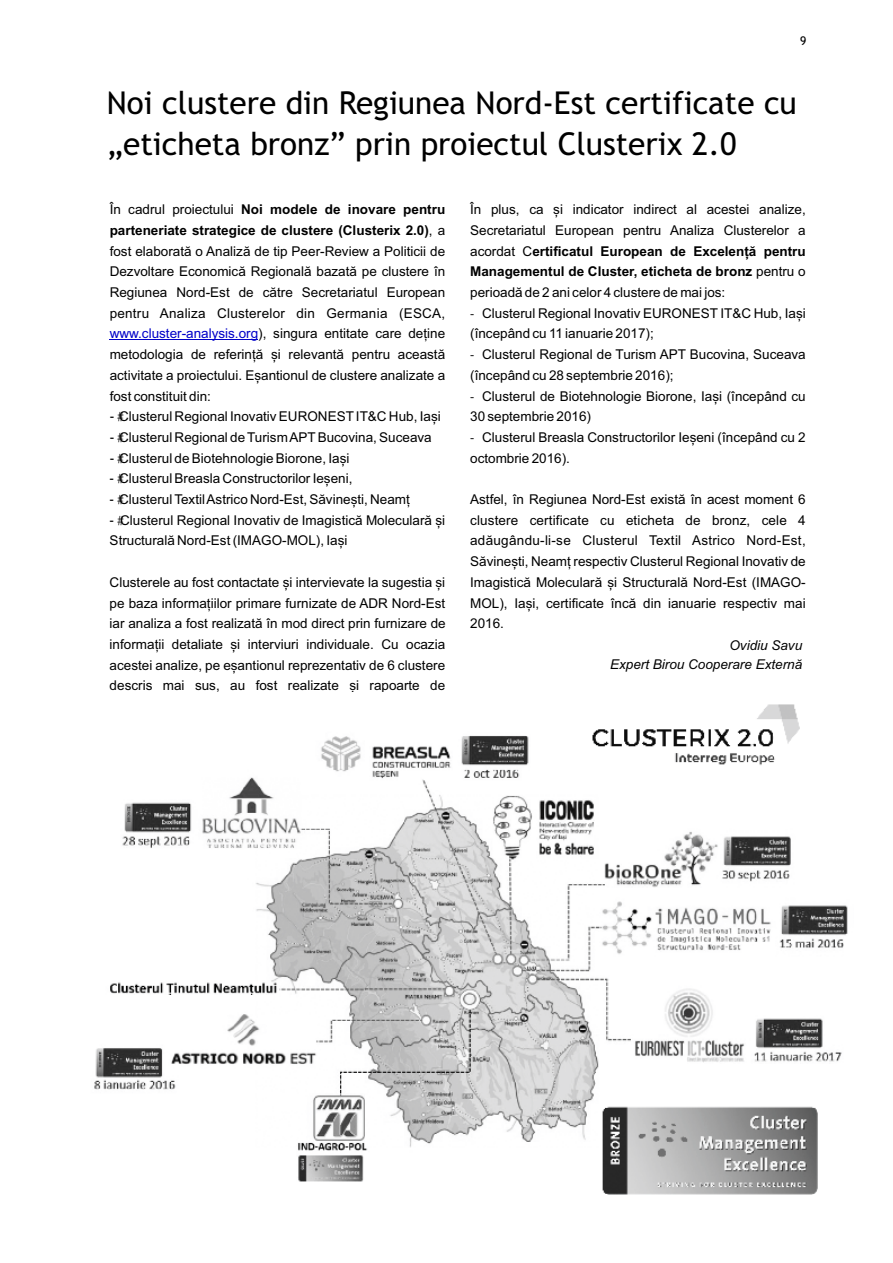
<style>
.page{position:relative;width:893px;height:1263px;background:#fff}
.page>*{position:absolute;margin:0;border:0;box-sizing:border-box;transform-origin:0 0}
.t1{font:31.5px/41.1px "Trebuchet MS";color:#000}
.t2{font:13.5px/20.7px "Arial";color:#000;text-align:justify}
.t3{font:italic 13.5px/18.9px "Arial";color:#000;text-align:right}
.t4{font:12px "Trebuchet MS";color:#000}
.s1{font-weight:700}
.s2{color:#0000c8}
.s3{font-family:"Calibri"}
</style>
<div class="page">
<hr style="left:110px;top:340px;width:148px;height:1px;background:#0000c8">
<img style="left:94px;top:704px;width:754px;height:490px">
<p class="t4" style="left:800px;top:36px;width:8px">9</p>
<h1 class="t1" style="left:107px;top:85px;width:691px">Noi clustere din Regiunea Nord-Est certificate cu „eticheta bronz” prin proiectul Clusterix 2.0</h1>
<p class="t2" style="left:110px;top:200px;width:337px">În cadrul proiectului <span class="s1">Noi modele de inovare pentru parteneriate strategice de clustere (Clusterix 2.0)</span>, a fost elaborată o Analiză de tip Peer-Review a Politicii de Dezvoltare Economică Regională bazată pe clustere în Regiunea Nord-Est de către Secretariatul European pentru Analiza Clusterelor din Germania (ESCA, <span class="s2">www.cluster-analysis.org</span>), singura entitate care deține metodologia de referință și relevantă pentru această activitate a proiectului. Eșantionul de clustere analizate a fost constituit din:</p>
<p class="t2" style="left:119px;top:407px;width:323px">Clusterul Regional Inovativ EURONESTIT&amp;C Hub, Iași</p>
<p class="t2" style="left:119px;top:428px;width:314px">Clusterul Regional de Turism APTBucovina, Suceava</p>
<p class="t2" style="left:119px;top:449px;width:232px">Clusterul de Biotehnologie Biorone, Iași</p>
<p class="t2" style="left:119px;top:469px;width:235px">Clusterul Breasla Constructorilor Ieșeni,</p>
<p class="t2" style="left:119px;top:490px;width:292px">Clusterul Textil Astrico Nord-Est, Săvinești, Neamț</p>
<p class="t2" style="left:120px;top:511px;width:326px">Clusterul Regional Inovativ de Imagistică Moleculară și</p>
<p class="t2" style="left:110px;top:532px;width:239px">Structurală Nord-Est (IMAGO-MOL), Iași</p>
<p class="t2" style="left:110px;top:573px;width:338px">Clusterele au fost contactate și intervievate la sugestia și pe baza informațiilor primare furnizate de ADR Nord-Est iar analiza a fost realizată în mod direct prin furnizare de informații detaliate și interviuri individuale. Cu ocazia acestei analize, pe eșantionul reprezentativ de 6 clustere descris mai sus, au fost realizate și rapoarte de</p>
<p class="t2" style="left:470px;top:200px;width:337px">În plus, ca și indicator indirect al acestei analize, Secretariatul European pentru Analiza Clusterelor a acordat C<span class="s1">ertificatul European de Excelență pentru Managementul de Cluster, eticheta de bronz</span> pentru o perioadă de 2 ani celor 4 clustere de mai jos:</p>
<p class="t2" style="left:470px;top:304px;width:337px"><span class="s3">-</span> Clusterul Regional Inovativ EURONEST IT&amp;C Hub, Iași (începând cu 11 ianuarie 2017);</p>
<p class="t2" style="left:470px;top:345px;width:337px"><span class="s3">-</span> Clusterul Regional de Turism APT Bucovina, Suceava (începând cu 28 septembrie 2016);</p>
<p class="t2" style="left:470px;top:387px;width:337px"><span class="s3">-</span> Clusterul de Biotehnologie Biorone, Iași (începând cu<br>30 septembrie 2016)</p>
<p class="t2" style="left:470px;top:428px;width:337px"><span class="s3">-</span> Clusterul Breasla Constructorilor Ieșeni (începând cu 2 octombrie 2016).</p>
<p class="t2" style="left:470px;top:490px;width:337px">Astfel, în Regiunea Nord-Est există în acest moment 6 clustere certificate cu eticheta de bronz, cele 4 adăugându-li-se Clusterul Textil Astrico Nord-Est, Săvinești, Neamț respectiv Clusterul Regional Inovativ de Imagistică Moleculară și Structurală Nord-Est (IMAGO-MOL), Iași, certificate încă din ianuarie respectiv mai 2016.</p>
<p class="t3" style="left:610px;top:637px;width:194px">Ovidiu Savu<br>Expert Birou Cooperare Externă</p>
</div>
